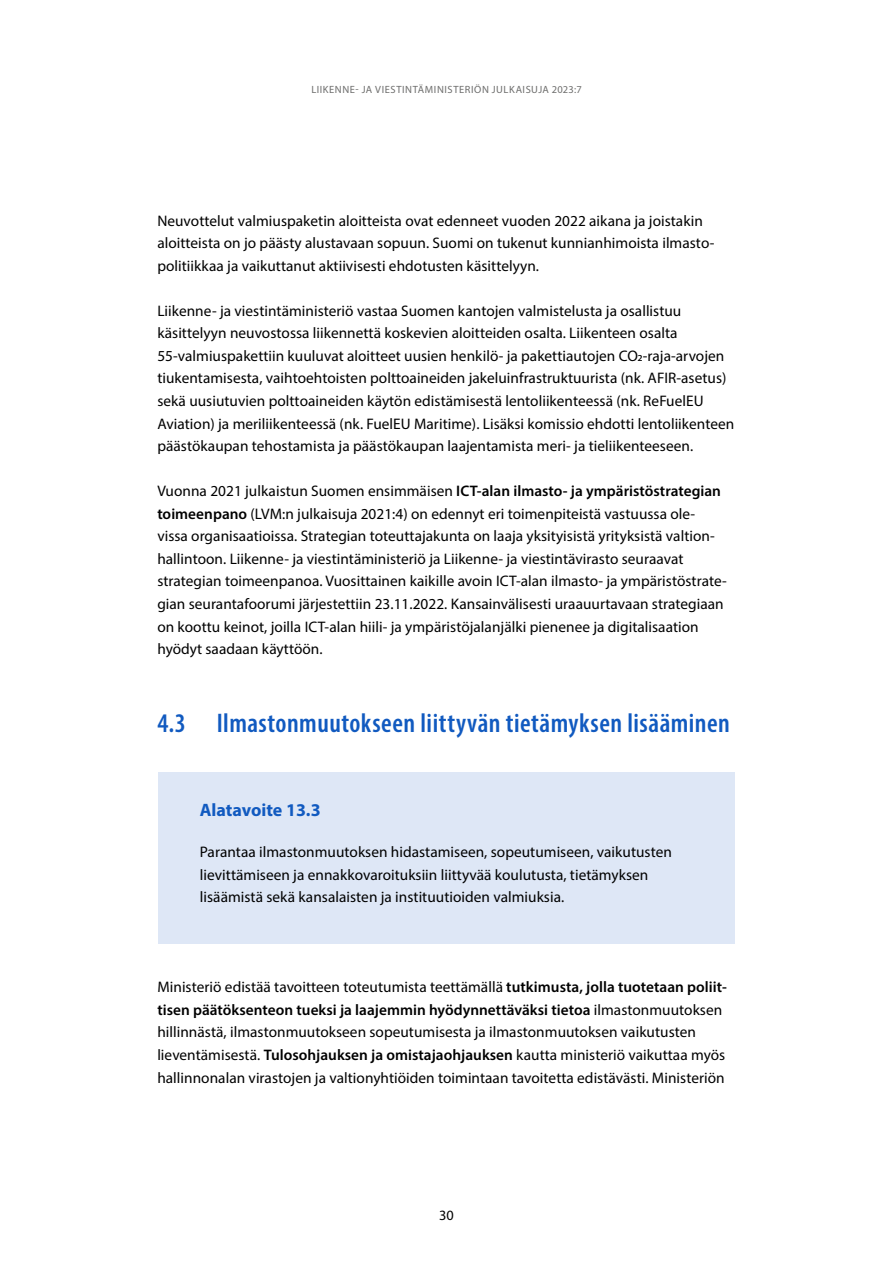
<style>
.page{position:relative;width:893px;height:1263px;background:#fff}
.page>*{position:absolute;margin:0;border:0;box-sizing:border-box;transform-origin:0 0}
.Otsikko_2{font:600 condensed 27px "Myriad Pro";letter-spacing:.015em;color:#115ac0}
.laatikko-otsikko{font:700 18px "Myriad Pro";letter-spacing:-.005em;color:#115ac0}
._01_Leipä{font:15.3px/22.5px "Myriad Pro";letter-spacing:.005em;color:#000}
.Laatikkoteksti{font:15.3px/22.5px "Myriad Pro";letter-spacing:.005em;color:#000}
.t1{font:14.25px "Myriad Pro";color:#000}
.t2{font:10.5px "Myriad Pro";color:#6e6e6d}
.s1{font-weight:600}
</style>
<div class="page">
<div style="left:158px;top:773px;width:577px;height:69px;background:#dee7f6"></div>
<div style="left:158px;top:824px;width:577px;height:120px;background:#dee7f6"></div>
<p class="t2" style="left:311px;top:83px;width:12px">Liikenne</p>
<p class="t2" style="left:356px;top:83px;width:26px">- ja viestint</p>
<p class="t2" style="left:418px;top:83px;width:14px">äministeriön</p>
<p class="t2" style="left:492px;top:83px;width:7px">julkaisuja</p>
<p class="t2" style="left:552px;top:83px;width:32px">2023:7</p>
<p class="_01_Leipä" style="left:157px;top:209px;width:558px">Neuvottelut valmiuspaketin aloitteista ovat edenneet vuoden 2022 aikana ja joistakin aloitteista on jo päästy alustavaan sopuun. Suomi on tukenut kunnianhimoista ilmasto&shy;politiikkaa ja vaikuttanut aktiivisesti ehdotusten käsittelyyn.</p>
<p class="_01_Leipä" style="left:157px;top:299px;width:578px">Liikenne- ja viestintäministeriö vastaa Suomen kantojen valmistelusta ja osallistuu käsittelyyn neuvostossa liikennettä koskevien aloitteiden osalta. Liikenteen osalta 55-valmiuspakettiin kuuluvat aloitteet uusien henkilö- ja pakettiautojen CO2-raja-arvojen tiukentamisesta, vaihtoehtoisten polttoaineiden jakeluinfrastruktuurista (nk. AFIR-asetus) sekä uusiutuvien polttoaineiden käytön edistämisestä lentoliikenteessä (nk. ReFuelEU Aviation) ja meriliikenteessä (nk. FuelEU Maritime). Lisäksi komissio ehdotti lentoliikenteen päästökaupan tehostamista ja päästökaupan laajentamista meri- ja tieliikenteeseen.</p>
<p class="_01_Leipä" style="left:157px;top:480px;width:571px">Vuonna 2021 julkaistun Suomen ensimmäisen <span class="s1">ICT-alan ilmasto- ja ympäristöstrategian toimeenpano</span> (LVM:n julkaisuja 2021:4) on edennyt eri toimenpiteistä vastuussa ole&shy;vissa organisaatioissa. Strategian toteuttajakunta on laaja yksityisistä yrityksistä valtion&shy;hallintoon. Liikenne- ja viestintäministeriö ja Liikenne- ja viestintävirasto seuraavat strategian toimeenpanoa. Vuosittainen kaikille avoin ICT-alan ilmasto- ja ympäristöstrate&shy;gian seurantafoorumi järjestettiin 23.11.2022. Kansainvälisesti uraauurtavaan strategiaan on koottu keinot, joilla ICT-alan hiili- ja ympäristöjalanjälki pienenee ja digitalisaation hyödyt saadaan käyttöön.</p>
<h2 class="Otsikko_2" style="left:157px;top:707px;width:574px">4.3 Ilmastonmuutokseen liittyvän tietämyksen lisääminen</h2>
<p class="laatikko-otsikko" style="left:200px;top:799px;width:122px">Alatavoite 13.3</p>
<p class="Laatikkoteksti" style="left:200px;top:840px;width:474px">Parantaa ilmastonmuutoksen hidastamiseen, sopeutumiseen, vaikutusten lievittämiseen ja ennakkovaroituksiin liittyvää koulutusta, tietämyksen lisäämistä sekä kansalaisten ja instituutioiden valmiuksia.</p>
<p class="_01_Leipä" style="left:157px;top:976px;width:571px">Ministeriö edistää tavoitteen toteutumista teettämällä <span class="s1">tutkimusta, jolla tuotetaan poliit&shy;tisen päätöksenteon tueksi ja laajemmin hyödynnettäväksi tietoa</span> ilmastonmuutoksen hillinnästä, ilmastonmuutokseen sopeutumisesta ja ilmastonmuutoksen vaikutusten lieventämisestä. <span class="s1">Tulosohjauksen ja omistajaohjauksen</span> kautta ministeriö vaikuttaa myös hallinnonalan virastojen ja valtionyhtiöiden toimintaan tavoitetta edistävästi. Ministeriön</p>
<p class="t1" style="left:439px;top:1206px;width:16px">30</p>
</div>
